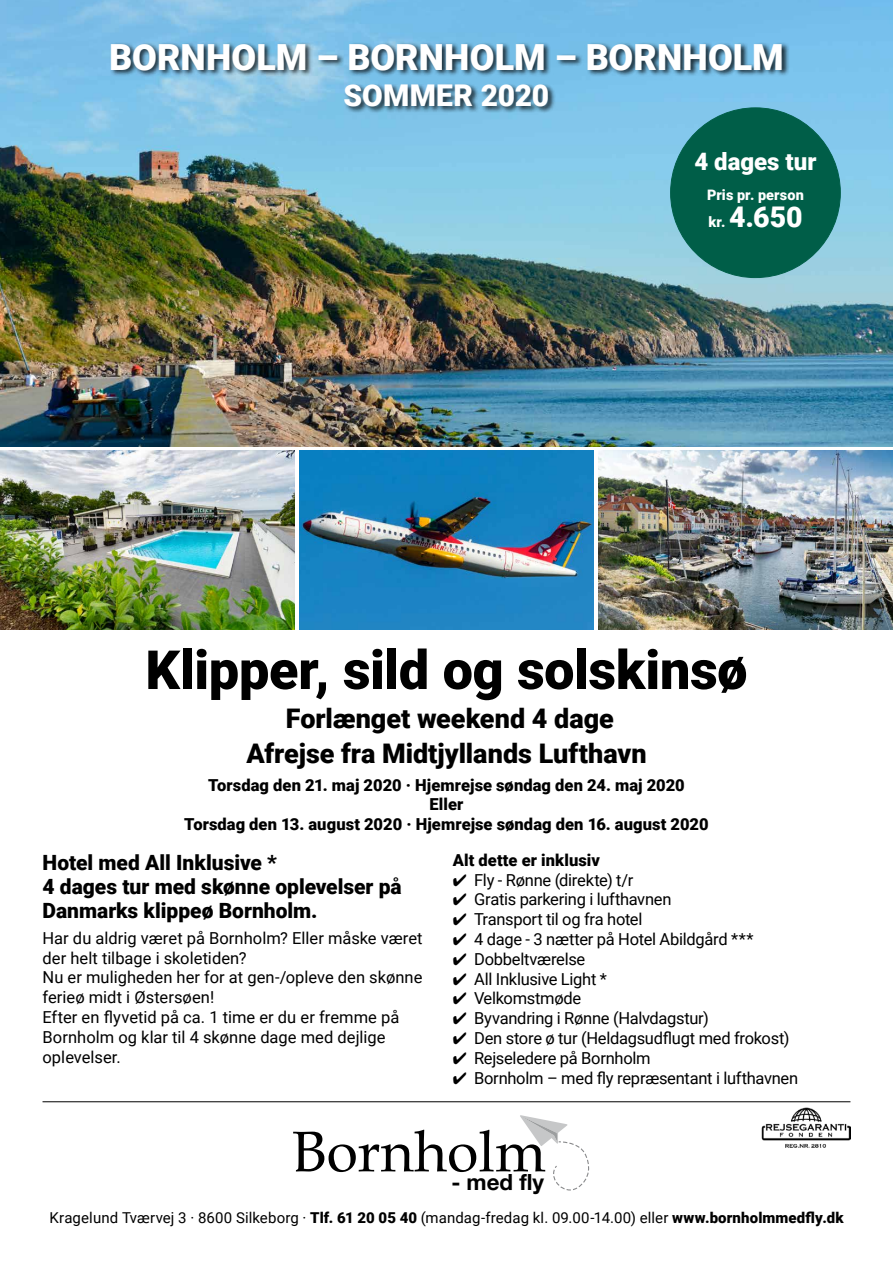
<style>
.page{position:relative;width:893px;height:1263px;background:#fff}
.page>*{position:absolute;margin:0;border:0;box-sizing:border-box;transform-origin:0 0}
.t1{font:900 54px "Roboto";letter-spacing:-.005em;color:#000}
.t2{font:900 36px "Roboto";letter-spacing:.005em;color:#fff}
.t3{font:900 30px "Roboto";color:#fff}
.t4{font:900 28.5px "Roboto";color:#fff}
.t5{font:900 27px/34.5px "Roboto";color:#000;text-align:center}
.t6{font:900 24px "Roboto";color:#fff}
.t7{font:700 22.2px "Helvetica Neue";color:#000}
.t8{font:900 21px/24px "Roboto";color:#000}
.t9{font:16.5px "Roboto";letter-spacing:-.015em;color:#000}
.t10{font:16.5px/19.8px "Roboto";letter-spacing:.005em;color:#000}
.t11{font:900 16.5px/19.5px "Roboto";letter-spacing:.005em;color:#000;text-align:center}
.t12{font:15px "Roboto";letter-spacing:.005em;color:#000}
.t13{font:900 14.4px "Roboto";letter-spacing:.01em;color:#fff}
.s1{font-size:14.4px}
.s2{font-weight:900}
</style>
<div class="page">
<img style="left:0;top:0;width:893px;height:446px">
<img style="left:0;top:451px;width:295px;height:178px">
<img style="left:299px;top:451px;width:295px;height:178px">
<img style="left:598px;top:451px;width:295px;height:178px">
<svg style="left:293px;top:1115px;width:296px;height:76px"></svg>
<div style="left:110px;top:42px;width:680px;height:72px;background:#000;opacity:.75"></div>
<hr style="left:43px;top:1101px;width:807px;height:1px;background:#000">
<img style="left:761px;top:1107px;width:89px;height:40px">
<div style="left:671px;top:108px;width:169px;height:170px;background:#005e48;border-radius:50%"></div>
<h2 class="t2" style="left:109px;top:32px;width:676px">BORNHOLM – BORNHOLM – BORNHOLM</h2>
<h3 class="t3" style="left:344px;top:74px;width:207px">SOMMER 2020</h3>
<h3 class="t6" style="left:694px;top:145px;width:124px">4 dages tur</h3>
<p class="t13" style="left:707px;top:185px;width:98px">Pris pr. person</p>
<h3 class="t4" style="left:708px;top:197px;width:96px"><span class="s1">kr.</span> 4.650</h3>
<h1 class="t1" style="left:145px;top:632px;width:604px">Klipper, sild og solskinsø</h1>
<h3 class="t5" style="left:246px;top:700px;width:402px">Forlænget weekend 4 dage<br>Afrejse fra Midtjyllands Lufthavn</h3>
<p class="t11" style="left:184px;top:774px;width:526px">Torsdag den 21. maj 2020 · Hjemrejse søndag den 24. maj 2020<br>Eller<br>Torsdag den 13. august 2020 · Hjemrejse søndag den 16. august 2020</p>
<p class="t8" style="left:43px;top:850px;width:361px">Hotel med All Inklusive *<br>4 dages tur med skønne oplevelser på<br>Danmarks klippeø Bornholm.</p>
<p class="t10" style="left:43px;top:927px;width:382px">Har du aldrig været på Bornholm? Eller måske været der helt tilbage i skoletiden?<br>Nu er muligheden her for at gen-/opleve den skønne ferieø midt i Østersøen!<br>Efter en flyvetid på ca. 1 time er du er fremme på Bornholm og klar til 4 skønne dage med dejlige oplevelser.</p>
<p class="t11" style="left:453px;top:850px;width:149px">Alt dette er inklusiv</p>
<p class="t9" style="left:453px;top:868px;width:182px">✔ Fly - Rønne (direkte) t/r</p>
<p class="t9" style="left:453px;top:888px;width:220px">✔ Gratis parkering i lufthavnen</p>
<p class="t9" style="left:453px;top:908px;width:191px">✔ Transport til og fra hotel</p>
<p class="t9" style="left:453px;top:928px;width:302px">✔ 4 dage - 3 nætter på Hotel Abildgård ***</p>
<p class="t9" style="left:453px;top:947px;width:134px">✔ Dobbeltværelse</p>
<p class="t9" style="left:453px;top:967px;width:156px">✔ All Inklusive Light *</p>
<p class="t9" style="left:453px;top:987px;width:130px">✔ Velkomstmøde</p>
<p class="t9" style="left:453px;top:1007px;width:258px">✔ Byvandring i Rønne (Halvdagstur)</p>
<p class="t9" style="left:453px;top:1027px;width:338px">✔ Den store ø tur (Heldagsudflugt med frokost)</p>
<p class="t9" style="left:453px;top:1046px;width:199px">✔ Rejseledere på Bornholm</p>
<p class="t9" style="left:453px;top:1066px;width:347px">✔ Bornholm – med fly repræsentant i lufthavnen</p>
<h3 class="t7" style="left:451px;top:1165px;width:94px">- med fly</h3>
<p class="t12" style="left:49px;top:1207px;width:796px">Kragelund Tværvej 3 · 8600 Silkeborg · <span class="s2">Tlf. 61 20 05 40</span> (mandag-fredag kl. 09.00-14.00) eller <span class="s2">www.bornholmmedfly.dk</span></p>
</div>
